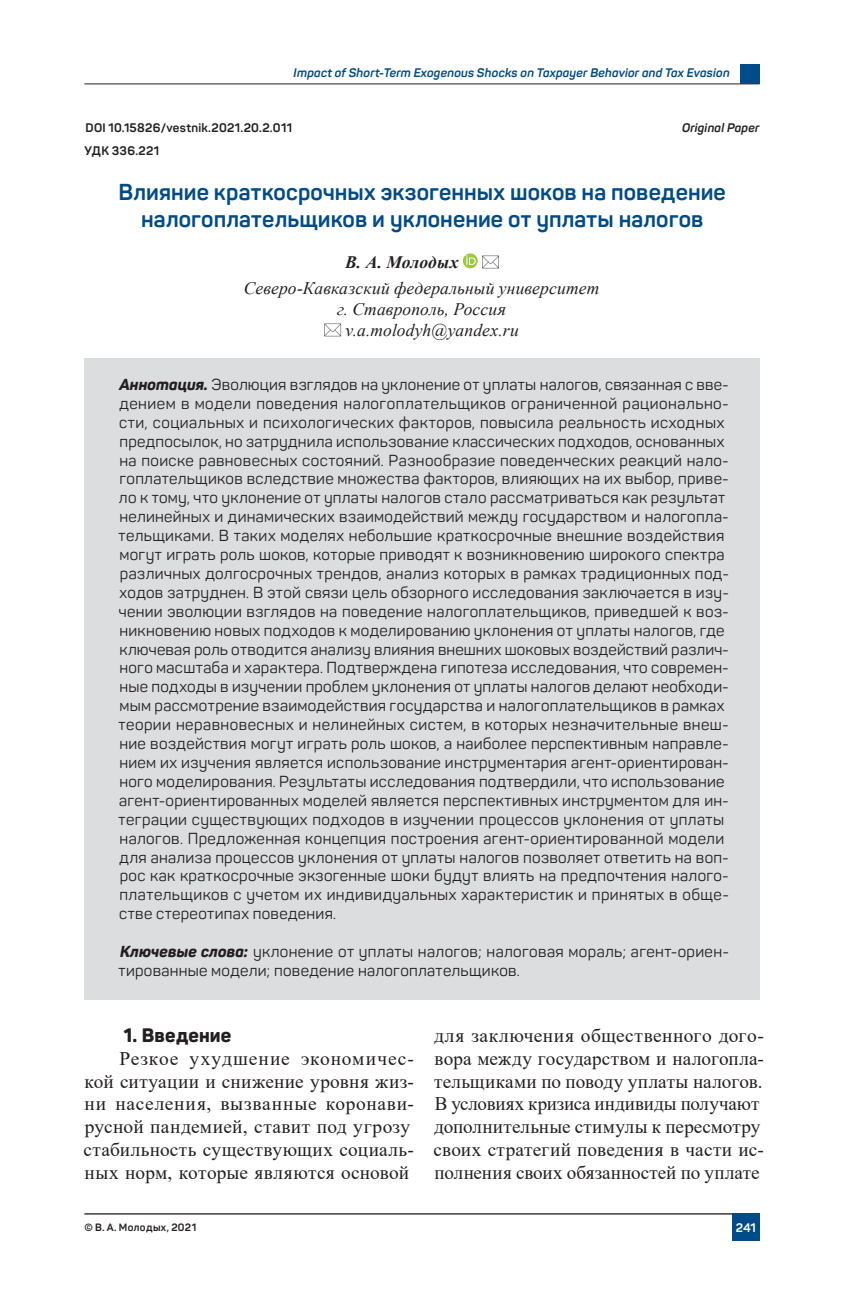
<style>
.page{position:relative;width:844px;height:1290px;background:#fff}
.page>*{position:absolute;margin:0;border:0;box-sizing:border-box;transform-origin:0 0}
.t1{font:700 22.75px/27.3px "Panton";letter-spacing:.005em;color:#004b88;text-align:center}
.t2{font:19.25px/22.8px "Times New Roman";letter-spacing:.01em;color:#231f20}
.t3{font:800 19.25px "Panton";letter-spacing:.005em;color:#231f20}
.t4{font:italic 17.5px "Times New Roman";letter-spacing:.005em;color:#231f20}
.t5{font:italic 700 17.5px "Times New Roman";letter-spacing:.005em;color:#231f20}
.t6{font:15.75px/18.9px "Panton";letter-spacing:.025em;color:#231f20}
.t7{font:italic 700 12.25px "Panton";letter-spacing:.015em;color:#004b88}
.t8{font:700 12.25px "Panton";letter-spacing:.025em;color:#231f20}
.t9{font:italic 700 12.25px "Panton";letter-spacing:.015em;color:#231f20}
.t10{font:700 12.25px "Panton";color:#fff}
.t11{font:700 10.5px "Panton";letter-spacing:.035em;color:#231f20}
.s1{font-weight:800;font-style:italic}
</style>
<div class="page">
<hr style="left:84px;top:83px;width:675px;height:1px;background:#231f20">
<hr style="left:84px;top:1213px;width:675px;height:1px;background:#231f20">
<div style="left:739px;top:64px;width:20px;height:20px;background:#004b88"></div>
<div style="left:732px;top:1213px;width:27px;height:28px;background:#004b88"></div>
<svg style="left:462px;top:253px;width:15px;height:15px"></svg>
<svg style="left:466px;top:255px;width:9px;height:10px"></svg>
<svg style="left:482px;top:256px;width:17px;height:12px"></svg>
<svg style="left:324px;top:324px;width:17px;height:12px"></svg>
<div style="left:84px;top:358px;width:675px;height:585px;background:#dcddde"></div>
<div style="left:84px;top:925px;width:675px;height:75px;background:#dcddde"></div>
<p class="t7" style="left:293px;top:65px;width:437px">Impact of Short-Term Exogenous Shocks on Taxpayer Behavior and Tax Evasion</p>
<p class="t8" style="left:86px;top:120px;width:208px">DOI 10.15826/vestnik.2021.20.2.011</p>
<p class="t9" style="left:682px;top:120px;width:79px">Original Paper</p>
<p class="t8" style="left:84px;top:143px;width:76px">УДК 336.221</p>
<h1 class="t1" style="left:119px;top:178px;width:608px">Влияние краткосрочных экзогенных шоков на поведение налогоплательщиков и уклонение от уплаты налогов</h1>
<p class="t5" style="left:345px;top:250px;width:115px">В. А. Молодых</p>
<p class="t4" style="left:244px;top:276px;width:357px">Северо-Кавказский федеральный университет</p>
<p class="t4" style="left:337px;top:297px;width:170px">г. Ставрополь, Россия</p>
<p class="t4" style="left:345px;top:318px;width:175px">v.a.molodyh@yandex.ru</p>
<p class="t6" style="left:118px;top:375px;width:611px"><span class="s1">Аннотация.</span> Эволюция взглядов на уклонение от уплаты налогов, связанная с вве&shy;дением в модели поведения налогоплательщиков ограниченной рационально&shy;сти, социальных и психологических факторов, повысила реальность исходных предпосылок, но затруднила использование классических подходов, основанных на поиске равновесных состояний. Разнообразие поведенческих реакций нало&shy;гоплательщиков вследствие множества факторов, влияющих на их выбор, приве&shy;ло к тому, что уклонение от уплаты налогов стало рассматриваться как результат нелинейных и динамических взаимодействий между государством и налогопла&shy;тельщиками. В таких моделях небольшие краткосрочные внешние воздействия могут играть роль шоков, которые приводят к возникновению широкого спектра различных долгосрочных трендов, анализ которых в рамках традиционных под&shy;ходов затруднен. В этой связи цель обзорного исследования заключается в изу&shy;чении эволюции взглядов на поведение налогоплательщиков, приведшей к воз&shy;никновению новых подходов к моделированию уклонения от уплаты налогов, где ключевая роль отводится анализу влияния внешних шоковых воздействий различ&shy;ного масштаба и характера. Подтверждена гипотеза исследования, что современ&shy;ные подходы в изучении проблем уклонения от уплаты налогов делают необходи&shy;мым рассмотрение взаимодействия государства и налогоплательщиков в рамках теории неравновесных и нелинейных систем, в которых незначительные внеш&shy;ние воздействия могут играть роль шоков, а наиболее перспективным направле&shy;нием их изучения является использование инструментария агент-ориентирован&shy;ного моделирования. Результаты исследования подтвердили, что использование агент-ориентированных моделей является перспективных инструментом для ин&shy;теграции существующих подходов в изучении процессов уклонения от уплаты налогов. Предложенная концепция построения агент-ориентированной модели для анализа процессов уклонения от уплаты налогов позволяет ответить на воп&shy;рос как краткосрочные экзогенные шоки будут влиять на предпочтения налого&shy;плательщиков с учетом их индивидуальных характеристик и принятых в обще&shy;стве стереотипах поведения.</p>
<p class="t6" style="left:118px;top:942px;width:611px"><span class="s1">Ключевые слова:</span> уклонение от уплаты налогов; налоговая мораль; агент-ориен&shy;тированные модели; поведение налогоплательщиков.</p>
<p class="t3" style="left:124px;top:1023px;width:109px">1. Введение</p>
<p class="t2" style="left:84px;top:1046px;width:332px;text-indent:36px">Резкое ухудшение экономичес&shy;кой ситуации и снижение уровня жиз&shy;ни населения, вызванные коронави&shy;русной пандемией, ставит под угрозу стабильность существующих социаль&shy;ных норм, которые являются основой</p>
<p class="t11" style="left:84px;top:1221px;width:113px">© В. А. Молодых, 2021</p>
<p class="t2" style="left:433px;top:1023px;width:332px">для заключения общественного дого&shy;вора между государством и налогопла&shy;тельщиками по поводу уплаты налогов.<br>В условиях кризиса индивиды получают дополнительные стимулы к пересмотру своих стратегий поведения в части ис&shy;полнения своих обязанностей по уплате</p>
<p class="t10" style="left:735px;top:1220px;width:21px">241</p>
</div>
